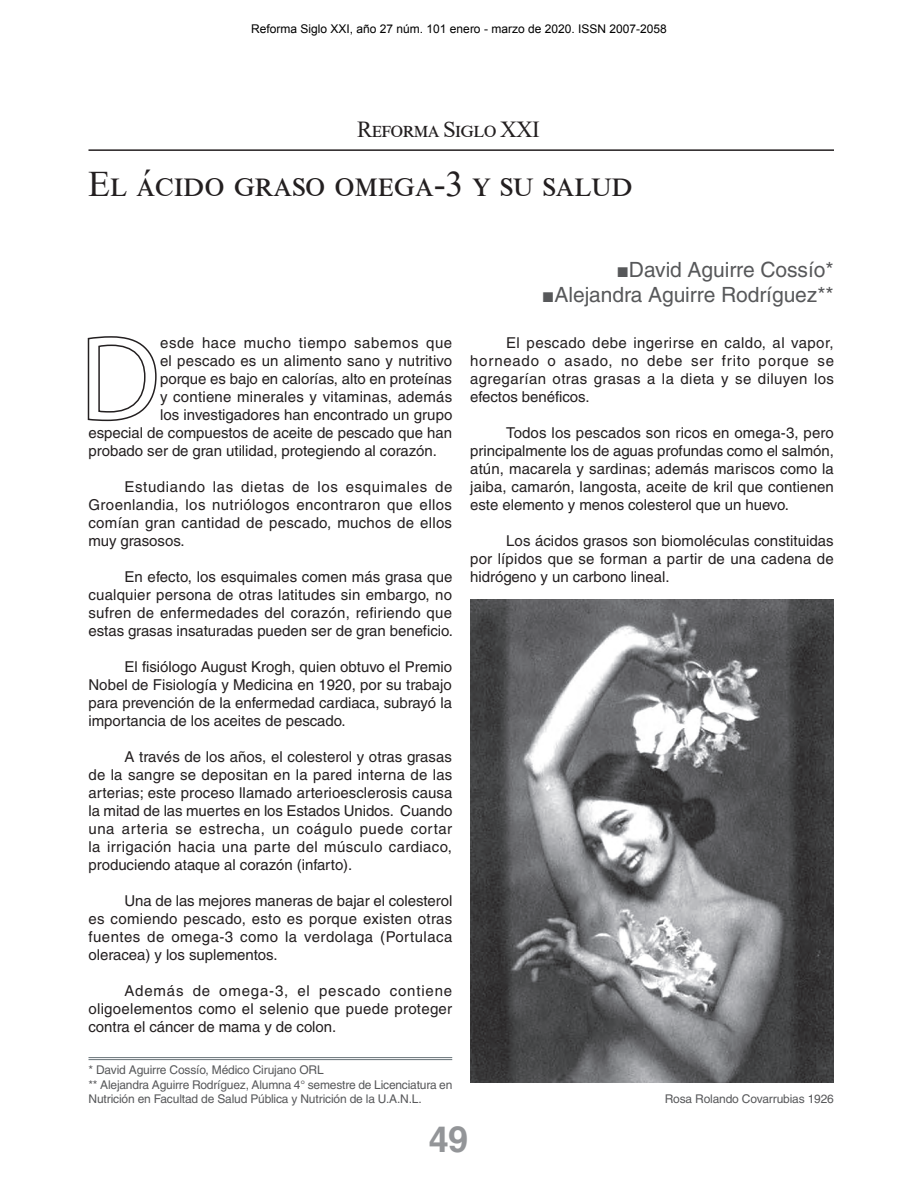
<style>
.page{position:relative;width:918px;height:1188px;background:#fff}
.page>*{position:absolute;margin:0;border:0;box-sizing:border-box;transform-origin:0 0}
.t1{font:36px "Times New Roman";color:#231f20}
.t2{font:700 36px "Helvetica";color:#939598}
.t3{font:22.95px "Times New Roman";letter-spacing:-.025em;color:#231f20}
.t4{font:21px "Helvetica";letter-spacing:-.005em;color:#57585a}
.capitular{font:15px/18px "Helvetica";letter-spacing:-.005em;color:#231f20;text-align:justify}
.capitular-2{font:15px "Helvetica";letter-spacing:.015em;color:#231f20}
.capitular-3{font:15px "Helvetica";letter-spacing:.04em;color:#231f20}
.pie{font:12px/14.4px "Helvetica";letter-spacing:-.015em;color:#57585a}
.s1{font-family:"Arial"}
</style>
<div class="page">
<img style="left:470px;top:600px;width:364px;height:482px">
<hr style="left:88px;top:1057px;width:364px;height:1px;background:#667177">
<hr style="left:88px;top:1059px;width:364px;height:1px;background:#667177">
<svg style="left:87px;top:336px;width:70px;height:86px"></svg>
<hr style="left:88px;top:149px;width:746px;height:2px;background:#231f20">
<h2 class="t3" style="left:357px;top:113px;width:184px">Reforma Siglo XXI</h2>
<p class="t1" style="left:88px;top:159px;width:546px">El ácido graso omega-3 y su salud</p>
<p class="capitular-3" style="left:160px;top:334px;width:294px">esde hace mucho tiempo sabemos que</p>
<p class="capitular" style="left:160px;top:351px;width:294px">el pescado es un alimento sano y nutritivo</p>
<p class="capitular" style="left:160px;top:369px;width:294px">porque es bajo en calorías, alto en proteínas</p>
<p class="capitular-2" style="left:160px;top:388px;width:294px">y contiene minerales y vitaminas, además</p>
<p class="capitular" style="left:160px;top:405px;width:294px">los investigadores han encontrado un grupo</p>
<p class="capitular" style="left:88px;top:423px;width:365px">especial de compuestos de aceite de pescado que han</p>
<p class="capitular" style="left:88px;top:441px;width:350px">probado ser de gran utilidad, protegiendo al corazón.</p>
<p class="capitular" style="left:88px;top:477px;width:365px;text-indent:36px">Estudiando las dietas de los esquimales de Groenlandia, los nutriólogos encontraron que ellos comían gran cantidad de pescado, muchos de ellos muy grasosos.</p>
<p class="capitular" style="left:88px;top:567px;width:366px;text-indent:36px">En efecto, los esquimales comen más grasa que cualquier persona de otras latitudes sin embargo, no sufren de enfermedades del corazón, refiriendo que estas grasas insaturadas pueden ser de gran beneficio.</p>
<p class="capitular" style="left:88px;top:657px;width:365px;text-indent:36px">El fisiólogo August Krogh, quien obtuvo el Premio Nobel de Fisiología y Medicina en 1920, por su trabajo para prevención de la enfermedad cardiaca, subrayó la importancia de los aceites de pescado.</p>
<p class="capitular" style="left:88px;top:747px;width:366px;text-indent:36px">A través de los años, el colesterol y otras grasas de la sangre se depositan en la pared interna de las arterias; este proceso llamado arterioesclerosis causa la mitad de las muertes en los Estados Unidos. Cuando una arteria se estrecha, un coágulo puede cortar la irrigación hacia una parte del músculo cardiaco, produciendo ataque al corazón (infarto).</p>
<p class="capitular" style="left:88px;top:891px;width:365px;text-indent:36px">Una de las mejores maneras de bajar el colesterol es comiendo pescado, esto es porque existen otras fuentes de omega-3 como la verdolaga (Portulaca oleracea) y los suplementos.</p>
<p class="capitular" style="left:88px;top:981px;width:365px;text-indent:36px">Además de omega-3, el pescado contiene oligoelementos como el selenio que puede proteger contra el cáncer de mama y de colon.</p>
<p class="pie" style="left:88px;top:1063px;width:237px">* David Aguirre Cossío, Médico Cirujano ORL</p>
<p class="pie" style="left:88px;top:1077px;width:365px">** Alejandra Aguirre Rodríguez, Alumna 4° semestre de Licenciatura en<br>Nutrición en Facultad de Salud Pública y Nutrición de la U.A.N.L.</p>
<p class="t4" style="left:616px;top:257px;width:219px"><span class="s1">■</span>David Aguirre Cossío*</p>
<p class="t4" style="left:542px;top:282px;width:293px"><span class="s1">■</span>Alejandra Aguirre Rodríguez**</p>
<p class="capitular" style="left:470px;top:333px;width:365px;text-indent:36px">El pescado debe ingerirse en caldo, al vapor, horneado o asado, no debe ser frito porque se agregarían otras grasas a la dieta y se diluyen los efectos benéficos.</p>
<p class="capitular" style="left:470px;top:423px;width:365px;text-indent:36px">Todos los pescados son ricos en omega-3, pero principalmente los de aguas profundas como el salmón, atún, macarela y sardinas; además mariscos como la jaiba, camarón, langosta, aceite de kril que contienen este elemento y menos colesterol que un huevo.</p>
<p class="capitular" style="left:470px;top:531px;width:365px;text-indent:36px">Los ácidos grasos son biomoléculas constituidas por lípidos que se forman a partir de una cadena de hidrógeno y un carbono lineal.</p>
<p class="pie" style="left:665px;top:1091px;width:171px">Rosa Rolando Covarrubias 1926</p>
<h1 class="t2" style="left:428px;top:1116px;width:41px">49</h1>
</div>
